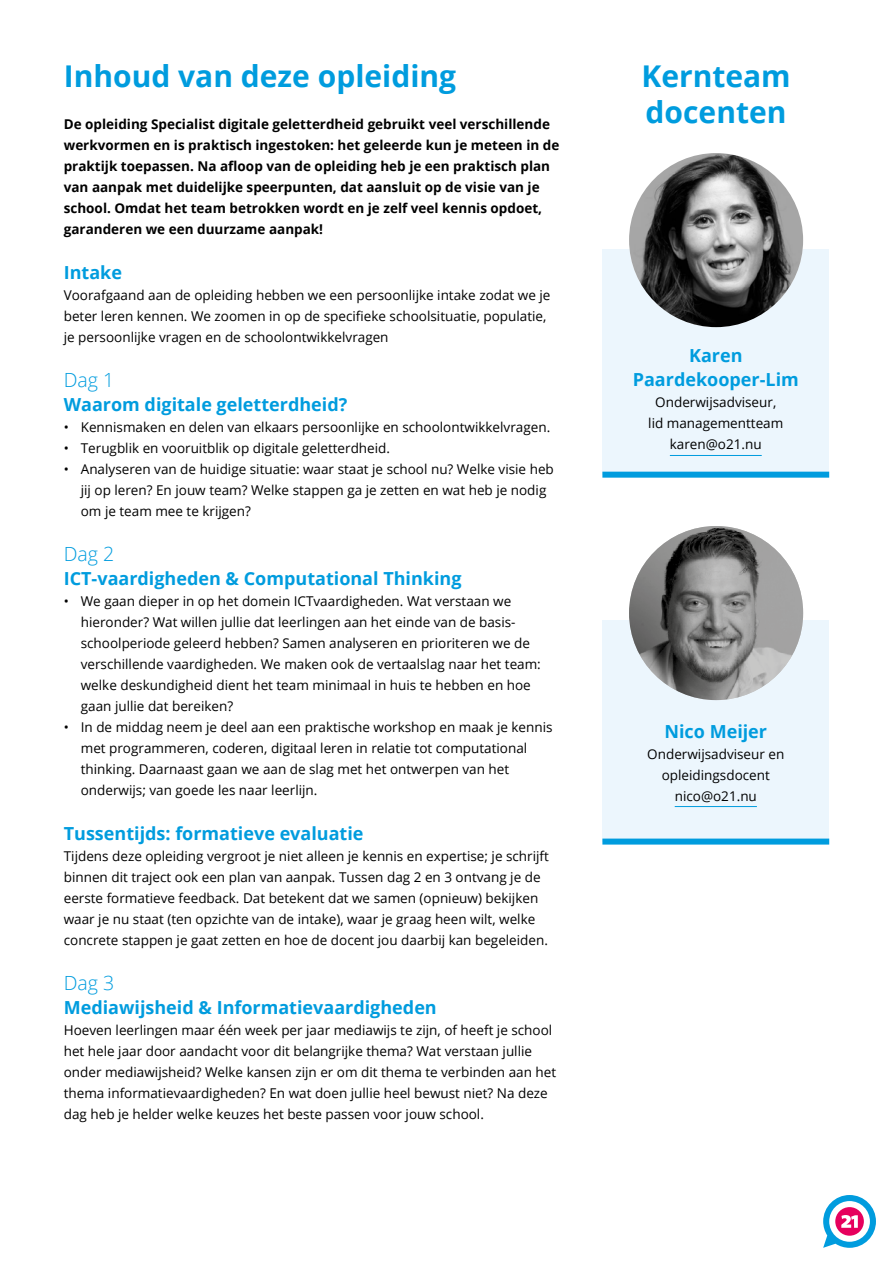
<style>
.page{position:relative;width:893px;height:1263px;background:#fff}
.page>*{position:absolute;margin:0;border:0;box-sizing:border-box;transform-origin:0 0}
.t1{font:700 30px/36px "Open Sans";color:#009cde}
.H3_light{font:300 19.5px "Open Sans";color:#009cde}
.t2{font:700 18px "Open Sans";color:#009cde}
.t3{font:13.5px/21px "Open Sans";color:#000}
.Lead{font:700 13.5px/21px "Open Sans";color:#000}
</style>
<div class="page">
<div style="left:602px;top:249px;width:227px;height:226px;background:#ecf6fd"></div>
<img style="left:629px;top:153px;width:174px;height:174px;border-radius:87px">
<hr style="left:670px;top:455px;width:92px;height:1px;background:#009cde">
<div style="left:602px;top:472px;width:227px;height:6px;background:#009cde"></div>
<svg style="left:823px;top:1195px;width:53px;height:53px"></svg>
<div style="left:602px;top:620px;width:227px;height:221px;background:#ecf6fd"></div>
<img style="left:629px;top:526px;width:174px;height:174px;border-radius:87px">
<hr style="left:675px;top:806px;width:82px;height:1px;background:#009cde">
<div style="left:602px;top:838px;width:227px;height:6px;background:#009cde"></div>
<h2 class="t1" style="left:64px;top:57px;width:394px">Inhoud van deze opleiding</h2>
<p class="Lead" style="left:64px;top:113px;width:497px">De opleiding Specialist digitale geletterdheid gebruikt veel verschillende werkvormen en is praktisch ingestoken: het geleerde kun je meteen in de praktijk toepassen. Na afloop van de opleiding heb je een praktisch plan van aanpak met duidelijke speerpunten, dat aansluit op de visie van je school. Omdat het team betrokken wordt en je zelf veel kennis opdoet, garanderen we een duurzame aanpak!</p>
<h3 class="t2" style="left:64px;top:259px;width:60px">Intake</h3>
<p class="t3" style="left:64px;top:284px;width:488px">Voorafgaand aan de opleiding hebben we een persoonlijke intake zodat we je beter leren kennen. We zoomen in op de specifieke schoolsituatie, populatie, je persoonlijke vragen en de schoolontwikkelvragen</p>
<p class="H3_light" style="left:64px;top:366px;width:52px">Dag 1</p>
<h3 class="t2" style="left:64px;top:391px;width:285px">Waarom digitale geletterdheid?</h3>
<p class="t3" style="left:64px;top:416px;width:488px">• Kennismaken en delen van elkaars persoonlijke en schoolontwikkelvragen.</p>
<p class="t3" style="left:64px;top:437px;width:328px">• Terugblik en vooruitblik op digitale geletterdheid.</p>
<p class="t3" style="left:81px;top:458px;width:475px;text-indent:-17px">• Analyseren van de huidige situatie: waar staat je school nu? Welke visie heb jij op leren? En jouw team? Welke stappen ga je zetten en wat heb je nodig om je team mee te krijgen?</p>
<p class="H3_light" style="left:64px;top:540px;width:52px">Dag 2</p>
<h3 class="t2" style="left:64px;top:565px;width:399px">ICT-vaardigheden &amp; Computational Thinking</h3>
<p class="t3" style="left:81px;top:590px;width:462px;text-indent:-17px">• We gaan dieper in op het domein ICTvaardigheden. Wat verstaan we hieronder? Wat willen jullie dat leerlingen aan het einde van de basis&shy;schoolperiode geleerd hebben? Samen analyseren en prioriteren we de verschillende vaardigheden. We maken ook de vertaalslag naar het team: welke deskundigheid dient het team minimaal in huis te hebben en hoe gaan jullie dat bereiken?</p>
<p class="t3" style="left:81px;top:716px;width:473px;text-indent:-17px">• In de middag neem je deel aan een praktische workshop en maak je kennis met programmeren, coderen, digitaal leren in relatie tot computational thinking. Daarnaast gaan we aan de slag met het ontwerpen van het onderwijs; van goede les naar leerlijn.</p>
<h3 class="t2" style="left:64px;top:820px;width:301px">Tussentijds: formatieve evaluatie</h3>
<p class="t3" style="left:64px;top:845px;width:487px">Tijdens deze opleiding vergroot je niet alleen je kennis en expertise; je schrijft binnen dit traject ook een plan van aanpak. Tussen dag 2 en 3 ontvang je de eerste formatieve feedback. Dat betekent dat we samen (opnieuw) bekijken waar je nu staat (ten opzichte van de intake), waar je graag heen wilt, welke concrete stappen je gaat zetten en hoe de docent jou daarbij kan begeleiden.</p>
<p class="H3_light" style="left:64px;top:969px;width:52px">Dag 3</p>
<h3 class="t2" style="left:64px;top:994px;width:374px">Mediawijsheid &amp; Informatievaardigheden</h3>
<p class="t3" style="left:64px;top:1019px;width:494px">Hoeven leerlingen maar één week per jaar mediawijs te zijn, of heeft je school het hele jaar door aandacht voor dit belangrijke thema? Wat verstaan jullie onder mediawijsheid? Welke kansen zijn er om dit thema te verbinden aan het thema informatievaardigheden? En wat doen jullie heel bewust niet? Na deze dag heb je helder welke keuzes het beste passen voor jouw school.</p>
<h2 class="t1" style="left:641px;top:57px;width:151px">Kernteam docenten</h2>
<h3 class="t2" style="left:689px;top:343px;width:55px">Karen</h3>
<h3 class="t2" style="left:633px;top:367px;width:168px">Paardekooper-Lim</h3>
<p class="t3" style="left:648px;top:392px;width:137px;text-align:center">Onderwijsadviseur, lid managementteam</p>
<p class="t3" style="left:670px;top:434px;width:93px">karen@o21.nu</p>
<h3 class="t2" style="left:664px;top:718px;width:104px">Nico Meijer</h3>
<p class="t3" style="left:647px;top:743px;width:139px">Onderwijsadviseur en</p>
<p class="t3" style="left:662px;top:764px;width:110px">opleidingsdocent</p>
<p class="t3" style="left:675px;top:785px;width:84px">nico@o21.nu</p>
</div>
